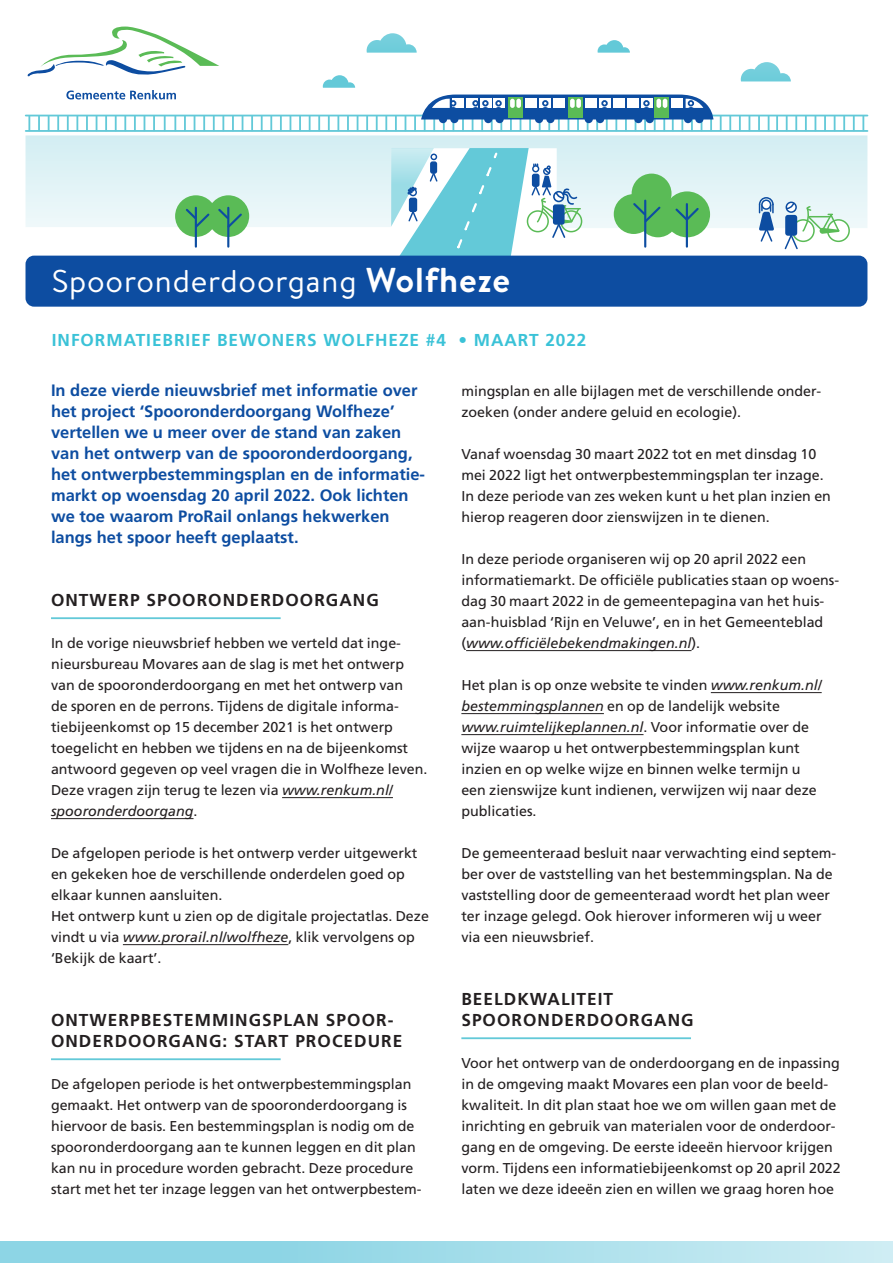
<style>
.page{position:relative;width:893px;height:1263px;background:#fff}
.page>*{position:absolute;margin:0;border:0;box-sizing:border-box;transform-origin:0 0}
.t1{font:31.5px "Brandon Text";letter-spacing:.025em;color:#fff}
.t2{font:700 17.25px/21px "Frutiger";letter-spacing:.06em;color:#231f20}
.t3{font:700 17.25px "Frutiger";letter-spacing:.055em;color:#3ac2d7}
.t4{font:700 16.5px/21px "Frutiger";color:#0d4da1}
.t5{font:14.25px/21px "Frutiger CE";color:#231f20}
.s1{font-weight:700;font-size:34.5px}
.s2{font-style:italic}
</style>
<div class="page">
<div style="left:0;top:1241px;width:893px;height:22px;background:linear-gradient(to right,#7fd0e2,#c9ebf2)"></div>
<hr style="left:26px;top:115px;width:841px;height:1px;background:#63c9d8">
<hr style="left:26px;top:130px;width:841px;height:2px;background:#63c9d8">
<svg style="left:203px;top:116px;width:2px;height:14px"></svg>
<svg style="left:38px;top:116px;width:2px;height:14px"></svg>
<svg style="left:153px;top:116px;width:2px;height:14px"></svg>
<svg style="left:213px;top:116px;width:2px;height:14px"></svg>
<svg style="left:48px;top:116px;width:2px;height:14px"></svg>
<svg style="left:164px;top:116px;width:2px;height:14px"></svg>
<svg style="left:222px;top:116px;width:2px;height:14px"></svg>
<svg style="left:57px;top:116px;width:2px;height:14px"></svg>
<svg style="left:174px;top:116px;width:2px;height:14px"></svg>
<svg style="left:232px;top:116px;width:2px;height:14px"></svg>
<svg style="left:67px;top:116px;width:2px;height:14px"></svg>
<svg style="left:184px;top:116px;width:2px;height:14px"></svg>
<svg style="left:242px;top:116px;width:1px;height:14px"></svg>
<svg style="left:76px;top:116px;width:2px;height:14px"></svg>
<svg style="left:194px;top:116px;width:1px;height:14px"></svg>
<svg style="left:28px;top:116px;width:2px;height:14px"></svg>
<svg style="left:251px;top:116px;width:2px;height:14px"></svg>
<svg style="left:86px;top:116px;width:2px;height:14px"></svg>
<svg style="left:261px;top:116px;width:2px;height:14px"></svg>
<svg style="left:96px;top:116px;width:1px;height:14px"></svg>
<svg style="left:270px;top:116px;width:2px;height:14px"></svg>
<svg style="left:105px;top:116px;width:2px;height:14px"></svg>
<svg style="left:280px;top:116px;width:2px;height:14px"></svg>
<svg style="left:115px;top:116px;width:2px;height:14px"></svg>
<svg style="left:290px;top:116px;width:1px;height:14px"></svg>
<svg style="left:124px;top:116px;width:2px;height:14px"></svg>
<svg style="left:299px;top:116px;width:2px;height:14px"></svg>
<svg style="left:134px;top:116px;width:2px;height:14px"></svg>
<svg style="left:395px;top:116px;width:2px;height:14px"></svg>
<svg style="left:776px;top:116px;width:2px;height:14px"></svg>
<svg style="left:309px;top:116px;width:2px;height:14px"></svg>
<svg style="left:144px;top:116px;width:1px;height:14px"></svg>
<svg style="left:405px;top:116px;width:1px;height:14px"></svg>
<svg style="left:786px;top:116px;width:2px;height:14px"></svg>
<svg style="left:843px;top:116px;width:2px;height:14px"></svg>
<svg style="left:318px;top:116px;width:2px;height:14px"></svg>
<svg style="left:795px;top:116px;width:2px;height:14px"></svg>
<svg style="left:853px;top:116px;width:2px;height:14px"></svg>
<svg style="left:328px;top:116px;width:2px;height:14px"></svg>
<svg style="left:805px;top:116px;width:2px;height:14px"></svg>
<svg style="left:862px;top:116px;width:2px;height:14px"></svg>
<svg style="left:337px;top:116px;width:2px;height:14px"></svg>
<svg style="left:814px;top:116px;width:2px;height:14px"></svg>
<svg style="left:347px;top:116px;width:2px;height:14px"></svg>
<svg style="left:720px;top:116px;width:2px;height:14px"></svg>
<svg style="left:824px;top:116px;width:2px;height:14px"></svg>
<svg style="left:357px;top:116px;width:1px;height:14px"></svg>
<svg style="left:729px;top:116px;width:2px;height:14px"></svg>
<svg style="left:834px;top:116px;width:1px;height:14px"></svg>
<svg style="left:366px;top:116px;width:2px;height:14px"></svg>
<svg style="left:739px;top:116px;width:2px;height:14px"></svg>
<svg style="left:376px;top:116px;width:2px;height:14px"></svg>
<svg style="left:758px;top:116px;width:2px;height:14px"></svg>
<svg style="left:748px;top:116px;width:2px;height:14px"></svg>
<svg style="left:385px;top:116px;width:2px;height:14px"></svg>
<svg style="left:768px;top:116px;width:1px;height:14px"></svg>
<svg style="left:598px;top:40px;width:32px;height:13px"></svg>
<svg style="left:323px;top:75px;width:32px;height:13px"></svg>
<svg style="left:367px;top:33px;width:50px;height:20px"></svg>
<svg style="left:741px;top:62px;width:50px;height:19px"></svg>
<svg style="left:26px;top:135px;width:841px;height:93px;background:#dff2f5"></svg>
<svg style="left:414px;top:95px;width:299px;height:35px"></svg>
<div style="left:208px;top:195px;width:41px;height:42px;background:#5abb56;border-radius:50%"></div>
<hr style="left:227px;top:208px;width:2px;height:39px;background:#0d4da1">
<div style="left:175px;top:195px;width:42px;height:42px;background:#5abb56;border-radius:50%"></div>
<hr style="left:195px;top:208px;width:2px;height:39px;background:#0d4da1">
<svg style="left:186px;top:207px;width:56px;height:23px"></svg>
<div style="left:664px;top:191px;width:46px;height:46px;background:#5abb56;border-radius:50%"></div>
<div style="left:632px;top:174px;width:39px;height:39px;background:#5abb56;border-radius:50%"></div>
<div style="left:614px;top:194px;width:40px;height:40px;background:#5abb56;border-radius:50%"></div>
<div style="left:638px;top:197px;width:40px;height:40px;background:#5abb56;border-radius:50%"></div>
<hr style="left:686px;top:204px;width:2px;height:43px;background:#0d4da1">
<svg style="left:675px;top:204px;width:24px;height:18px"></svg>
<hr style="left:644px;top:201px;width:2px;height:46px;background:#0d4da1">
<svg style="left:633px;top:201px;width:28px;height:23px"></svg>
<div style="left:26px;top:256px;width:841px;height:51px;background:#0d4da1;border-radius:9px"></div>
<svg style="left:27px;top:27px;width:192px;height:50px"></svg>
<svg style="left:66px;top:90px;width:110px;height:9px"></svg>
<div style="left:560px;top:210px;width:22px;height:22px;border:2px solid #5abb56;border-radius:50%"></div>
<svg style="left:387px;top:148px;width:194px;height:108px"></svg>
<div style="left:828px;top:220px;width:21px;height:21px;background:#fff;border-radius:50%"></div>
<div style="left:827px;top:219px;width:23px;height:23px;border:2px solid #5abb56;border-radius:50%"></div>
<svg style="left:783px;top:202px;width:58px;height:48px"></svg>
<svg style="left:758px;top:196px;width:16px;height:46px"></svg>
<div style="left:762px;top:200px;width:9px;height:9px;background:#fff;border-radius:50%"></div>
<div style="left:761px;top:199px;width:10px;height:11px;border:2px solid #0d4da1;border-radius:50%"></div>
<hr style="left:282px;top:797px;width:111px;height:1px;background:#231f20">
<hr style="left:51px;top:818px;width:143px;height:1px;background:#231f20">
<hr style="left:123px;top:944px;width:165px;height:1px;background:#231f20">
<hr style="left:51px;top:617px;width:230px;height:2px;background:#63c9d8">
<hr style="left:51px;top:1058px;width:230px;height:2px;background:#63c9d8">
<hr style="left:466px;top:650px;width:226px;height:1px;background:#231f20">
<hr style="left:711px;top:692px;width:111px;height:1px;background:#231f20">
<hr style="left:461px;top:713px;width:143px;height:1px;background:#231f20">
<hr style="left:461px;top:734px;width:182px;height:1px;background:#231f20">
<hr style="left:461px;top:1037px;width:230px;height:2px;background:#63c9d8">
<h1 class="t1" style="left:52px;top:259px;width:460px">Spooronderdoorgang <span class="s1">Wolfheze</span></h1>
<p class="t3" style="left:52px;top:329px;width:536px">INFORMATIEBRIEF BEWONERS WOLFHEZE #4 • MAART 2022</p>
<p class="t4" style="left:51px;top:379px;width:376px">In deze vierde nieuwsbrief met informatie over het project ‘Spooronderdoorgang Wolfheze’ vertellen we u meer over de stand van zaken van het ontwerp van de spooronderdoorgang, het ontwerpbestemmingsplan en de informatie&shy;markt op woensdag 20 april 2022. Ook lichten we toe waarom ProRail onlangs hekwerken langs het spoor heeft geplaatst.</p>
<p class="t2" style="left:51px;top:589px;width:329px">ONTWERP SPOORONDERDOORGANG</p>
<p class="t5" style="left:51px;top:632px;width:378px">In de vorige nieuwsbrief hebben we verteld dat inge&shy;nieursbureau Movares aan de slag is met het ontwerp van de spooronderdoorgang en met het ontwerp van<br>de sporen en de perrons. Tijdens de digitale informa&shy;tiebijeenkomst op 15 december 2021 is het ontwerp toegelicht en hebben we tijdens en na de bijeenkomst antwoord gegeven op veel vragen die in Wolfheze leven.<br>Deze vragen zijn terug te lezen via <span class="s2">www.renkum.nl/ spooronderdoorgang</span>.</p>
<p class="t5" style="left:51px;top:842px;width:379px">De afgelopen periode is het ontwerp verder uitgewerkt en gekeken hoe de verschillende onderdelen goed op elkaar kunnen aansluiten.<br>Het ontwerp kunt u zien op de digitale projectatlas. Deze vindt u via <span class="s2">www.prorail.nl/wolfheze</span>, klik vervolgens op ‘Bekijk de kaart’.</p>
<p class="t2" style="left:51px;top:1009px;width:353px">ONTWERPBESTEMMINGSPLAN SPOOR-<br>ONDERDOORGANG: START PROCEDURE</p>
<p class="t5" style="left:51px;top:1073px;width:372px">De afgelopen periode is het ontwerpbestemmingsplan gemaakt. Het ontwerp van de spooronderdoorgang is hiervoor de basis. Een bestemmingsplan is nodig om de spooronderdoorgang aan te kunnen leggen en dit plan kan nu in procedure worden gebracht. Deze procedure start met het ter inzage leggen van het ontwerpbestem-</p>
<p class="t5" style="left:461px;top:380px;width:361px">mingsplan en alle bijlagen met de verschillende onder&shy;zoeken (onder andere geluid en ecologie).</p>
<p class="t5" style="left:461px;top:443px;width:371px">Vanaf woensdag 30 maart 2022 tot en met dinsdag 10 mei 2022 ligt het ontwerpbestemmingsplan ter inzage.<br>In deze periode van zes weken kunt u het plan inzien en hierop reageren door zienswijzen in te dienen.</p>
<p class="t5" style="left:461px;top:548px;width:379px">In deze periode organiseren wij op 20 april 2022 een informatiemarkt. De officiële publicaties staan op woens&shy;dag 30 maart 2022 in de gemeentepagina van het huis&shy;aan-huisblad ‘Rijn en Veluwe’, en in het Gemeenteblad (<span class="s2">www.officiëlebekendmakingen.nl</span>).</p>
<p class="t5" style="left:461px;top:674px;width:362px">Het plan is op onze website te vinden <span class="s2">www.renkum.nl/ bestemmingsplannen</span> en op de landelijk website <span class="s2">www.ruimtelijkeplannen.nl</span>. Voor informatie over de wijze waarop u het ontwerpbestemmingsplan kunt inzien en op welke wijze en binnen welke termijn u een zienswijze kunt indienen, verwijzen wij naar deze publicaties.</p>
<p class="t5" style="left:461px;top:842px;width:376px">De gemeenteraad besluit naar verwachting eind septem&shy;ber over de vaststelling van het bestemmingsplan. Na de vaststelling door de gemeenteraad wordt het plan weer ter inzage gelegd. Ook hierover informeren wij u weer via een nieuwsbrief.</p>
<p class="t2" style="left:461px;top:988px;width:234px">BEELDKWALITEIT<br>SPOORONDERDOORGANG</p>
<p class="t5" style="left:461px;top:1052px;width:381px">Voor het ontwerp van de onderdoorgang en de inpassing in de omgeving maakt Movares een plan voor de beeld&shy;kwaliteit. In dit plan staat hoe we om willen gaan met de inrichting en gebruik van materialen voor de onderdoor&shy;gang en de omgeving. De eerste ideeën hiervoor krijgen vorm. Tijdens een informatiebijeenkomst op 20 april 2022 laten we deze ideeën zien en willen we graag horen hoe</p>
</div>
